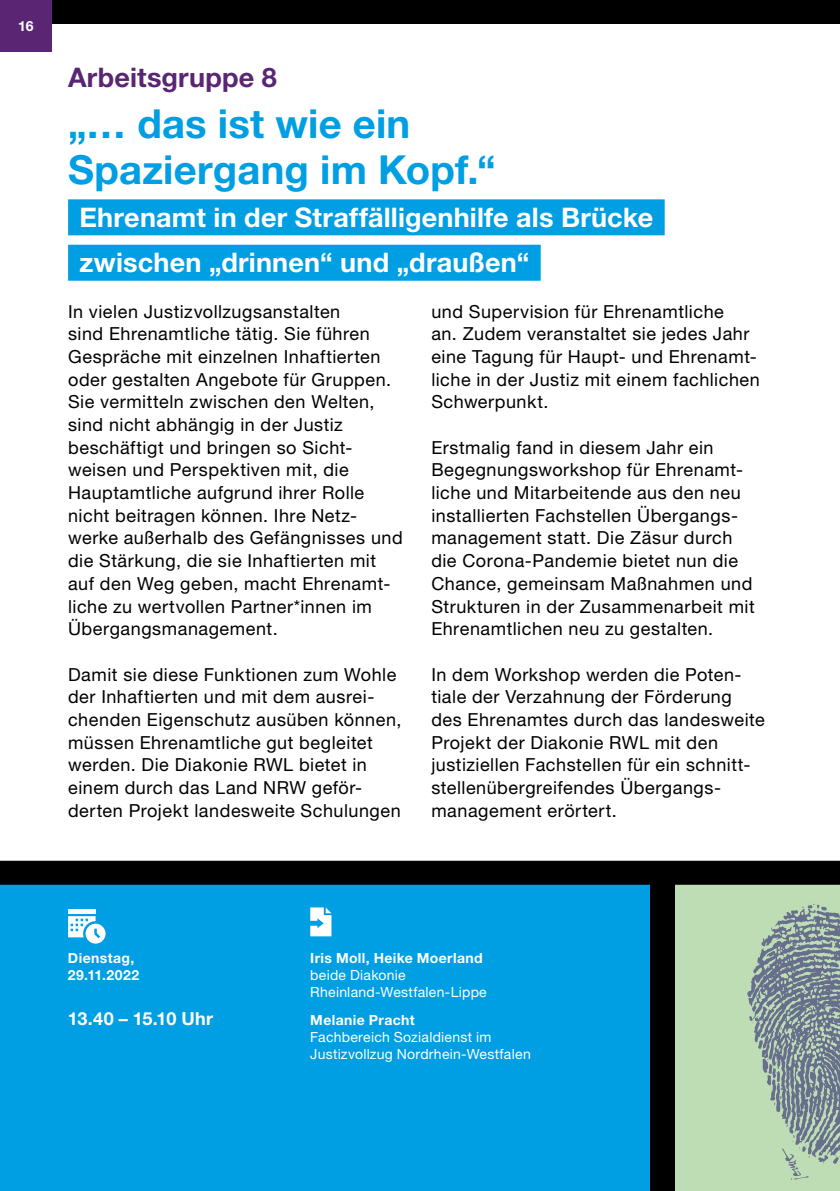
<style>
.page{position:relative;width:840px;height:1191px;background:#fff}
.page>*{position:absolute;margin:0;border:0;box-sizing:border-box;transform-origin:0 0}
.t1{font:700 40px/45.4px "Helvetica Neue LT Pro";letter-spacing:.005em;color:#009ee3}
.t2{font:700 27px/45.4px "Helvetica Neue LT Pro";letter-spacing:.01em;color:#fff}
.t3{font:700 27px "Helvetica Neue LT Pro";letter-spacing:.01em;color:#5a2572}
.t4{font:18px/22.6px "Helvetica Neue LT Pro";letter-spacing:.03em;color:#000}
.t5{font:700 18px "Helvetica Neue LT Pro";color:#fff}
.t6{font:14px/17px "Helvetica Neue LT Pro";letter-spacing:.02em;color:#fff}
.t7{font:700 14px/17px "Helvetica Neue LT Pro";letter-spacing:.03em;color:#fff}
</style>
<div class="page">
<div style="left:0;top:884px;width:839px;height:307px;background:#009ee3"></div>
<div style="left:650px;top:872px;width:189px;height:319px;background:#bfddb5"></div>
<div style="left:650px;top:873px;width:24px;height:318px;background:#000"></div>
<div style="left:0;top:0;width:839px;height:24px;background:#000"></div>
<div style="left:0;top:0;width:51px;height:51px;background:#5a2572"></div>
<svg style="left:747px;top:903px;width:92px;height:276px"></svg>
<div style="left:0;top:860px;width:839px;height:24px;background:#000"></div>
<div style="left:68px;top:908px;width:27px;height:5px;background:#fff"></div>
<svg style="left:68px;top:916px;width:37px;height:27px"></svg>
<svg style="left:310px;top:907px;width:21px;height:29px"></svg>
<div style="left:68px;top:199px;width:596px;height:36px;background:#009ee3"></div>
<div style="left:68px;top:245px;width:472px;height:36px;background:#009ee3"></div>
<p class="t7" style="left:18px;top:17px;width:17px">16</p>
<h2 class="t3" style="left:68px;top:61px;width:210px">Arbeitsgruppe 8</h2>
<h1 class="t1" style="left:68px;top:101px;width:429px">„… das ist wie ein<br>Spaziergang im Kopf.“</h1>
<h2 class="t2" style="left:79px;top:194px;width:575px">Ehrenamt in der Straffälligenhilfe als Brücke zwischen „drinnen“ und „draußen“</h2>
<p class="t4" style="left:68px;top:299px;width:336px">In vielen Justizvollzugsanstalten<br>sind Ehrenamtliche tätig. Sie führen Gespräche mit einzelnen Inhaftierten oder gestalten Angebote für Gruppen.<br>Sie vermitteln zwischen den Welten, sind nicht abhängig in der Justiz beschäftigt und bringen so Sicht&shy;weisen und Perspektiven mit, die Hauptamtliche aufgrund ihrer Rolle nicht beitragen können. Ihre Netz&shy;werke außerhalb des Gefängnisses und die Stärkung, die sie Inhaftierten mit auf den Weg geben, macht Ehrenamt&shy;liche zu wertvollen Partner*innen im Übergangsmanagement.</p>
<p class="t4" style="left:68px;top:662px;width:335px">Damit sie diese Funktionen zum Wohle der Inhaftierten und mit dem ausrei&shy;chenden Eigenschutz ausüben können, müssen Ehrenamtliche gut begleitet werden. Die Diakonie RWL bietet in einem durch das Land NRW geför&shy;derten Projekt landesweite Schulungen</p>
<p class="t4" style="left:431px;top:299px;width:330px">und Supervision für Ehrenamtliche<br>an. Zudem veranstaltet sie jedes Jahr eine Tagung für Haupt- und Ehrenamt&shy;liche in der Justiz mit einem fachlichen<br>Schwerpunkt.</p>
<p class="t4" style="left:431px;top:435px;width:325px">Erstmalig fand in diesem Jahr ein Begegnungsworkshop für Ehrenamt&shy;liche und Mitarbeitende aus den neu installierten Fachstellen Übergangs&shy;management statt. Die Zäsur durch die Corona-Pandemie bietet nun die Chance, gemeinsam Maßnahmen und Strukturen in der Zusammenarbeit mit Ehrenamtlichen neu zu gestalten.</p>
<p class="t4" style="left:431px;top:662px;width:335px">In dem Workshop werden die Poten&shy;tiale der Verzahnung der Förderung des Ehrenamtes durch das landesweite Projekt der Diakonie RWL mit den justiziellen Fachstellen für ein schnitt&shy;stellenübergreifendes Übergangs&shy;management erörtert.</p>
<p class="t7" style="left:68px;top:949px;width:73px">Dienstag,<br>29.11.2022</p>
<p class="t5" style="left:68px;top:1007px;width:147px">13.40 – 15.10 Uhr</p>
<p class="t7" style="left:310px;top:949px;width:174px">Iris Moll, Heike Moerland</p>
<p class="t6" style="left:310px;top:966px;width:178px">beide Diakonie<br>Rheinland-Westfalen-Lippe</p>
<p class="t7" style="left:310px;top:1011px;width:106px">Melanie Pracht</p>
<p class="t6" style="left:310px;top:1028px;width:222px">Fachbereich Sozialdienst im<br>Justizvollzug Nordrhein-Westfalen</p>
</div>
